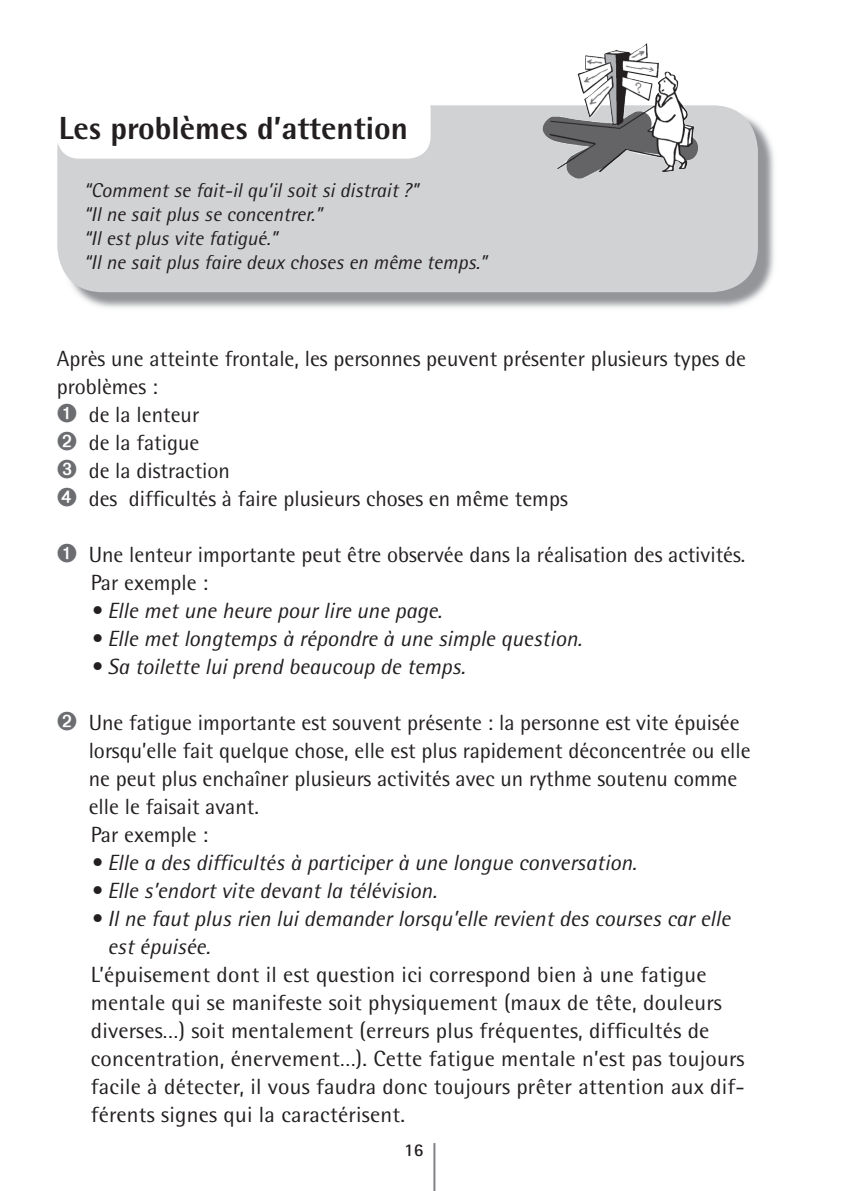
<style>
.page{position:relative;width:851px;height:1191px;background:#fff}
.page>*{position:absolute;margin:0;border:0;box-sizing:border-box;transform-origin:0 0}
.t1{font:800 32px "Rotis Semi Sans";color:#231f20}
.t2{font:22px/28px "Rotis Semi Sans";color:#231f20}
.t3{font:italic 22px/28px "Rotis Semi Sans";color:#231f20}
.t4{font:italic 20px/24px "Rotis Semi Sans";color:#231f20}
.t5{font:700 18px "Rotis Sans Serif";color:#231f20}
.s1{color:#6c6d70}
</style>
<div class="page">
<img style="left:61px;top:109px;width:713px;height:199px">
<div style="left:57px;top:105px;width:700px;height:187px;background:#d1d2d4;border-radius:45px"></div>
<div style="left:57px;top:85px;width:373px;height:74px;background:#fff;border-radius:23px"></div>
<img style="left:538px;top:43px;width:162px;height:136px">
<hr style="left:433px;top:1143px;width:2px;height:48px;background:#808285">
<h1 class="t1" style="left:59px;top:117px;width:350px">Les problèmes d’attention</h1>
<p class="t4" style="left:84px;top:180px;width:404px">“Comment se fait-il qu’il soit si distrait ?”<br>“Il ne sait plus se concentrer.”<br>“Il est plus vite fatigué.”<br>“Il ne sait plus faire deux choses en même temps.”</p>
<p class="t2" style="left:57px;top:346px;width:690px">Après une atteinte frontale, les personnes peuvent présenter plusieurs types de problèmes :<br><span class="s1">➊</span> de la lenteur<br><span class="s1">➋</span> de la fatigue<br><span class="s1">➌</span> de la distraction<br><span class="s1">➍</span> des difficultés à faire plusieurs choses en même temps</p>
<p class="t2" style="left:91px;top:542px;width:656px;text-indent:-34px"><span class="s1">➊</span> Une lenteur importante peut être observée dans la réalisation des activités.<br>Par exemple :</p>
<p class="t3" style="left:91px;top:598px;width:353px">• Elle met une heure pour lire une page.</p>
<p class="t3" style="left:91px;top:626px;width:492px">• Elle met longtemps à répondre à une simple question.</p>
<p class="t3" style="left:91px;top:654px;width:376px">• Sa toilette lui prend beaucoup de temps.</p>
<p class="t2" style="left:89px;top:710px;width:663px;text-indent:-32px"><span class="s1">➋</span> Une fatigue importante est souvent présente : la personne est vite épuisée lorsqu’elle fait quelque chose, elle est plus rapidement déconcentrée ou elle ne peut plus enchaîner plusieurs activités avec un rythme soutenu comme elle le faisait avant.<br>Par exemple :</p>
<p class="t3" style="left:91px;top:850px;width:547px">• Elle a des difficultés à participer à une longue conversation.</p>
<p class="t3" style="left:91px;top:878px;width:347px">• Elle s’endort vite devant la télévision.</p>
<p class="t3" style="left:107px;top:906px;width:624px;text-indent:-17px">• Il ne faut plus rien lui demander lorsqu’elle revient des courses car elle est épuisée.</p>
<p class="t2" style="left:91px;top:962px;width:655px">L’épuisement dont il est question ici correspond bien à une fatigue mentale qui se manifeste soit physiquement (maux de tête, douleurs diverses…) soit mentalement (erreurs plus fréquentes, difficultés de concentration, énervement…). Cette fatigue mentale n’est pas toujours facile à détecter, il vous faudra donc toujours prêter attention aux dif&shy;férents signes qui la caractérisent.</p>
<p class="t5" style="left:404px;top:1143px;width:21px">16</p>
</div>
